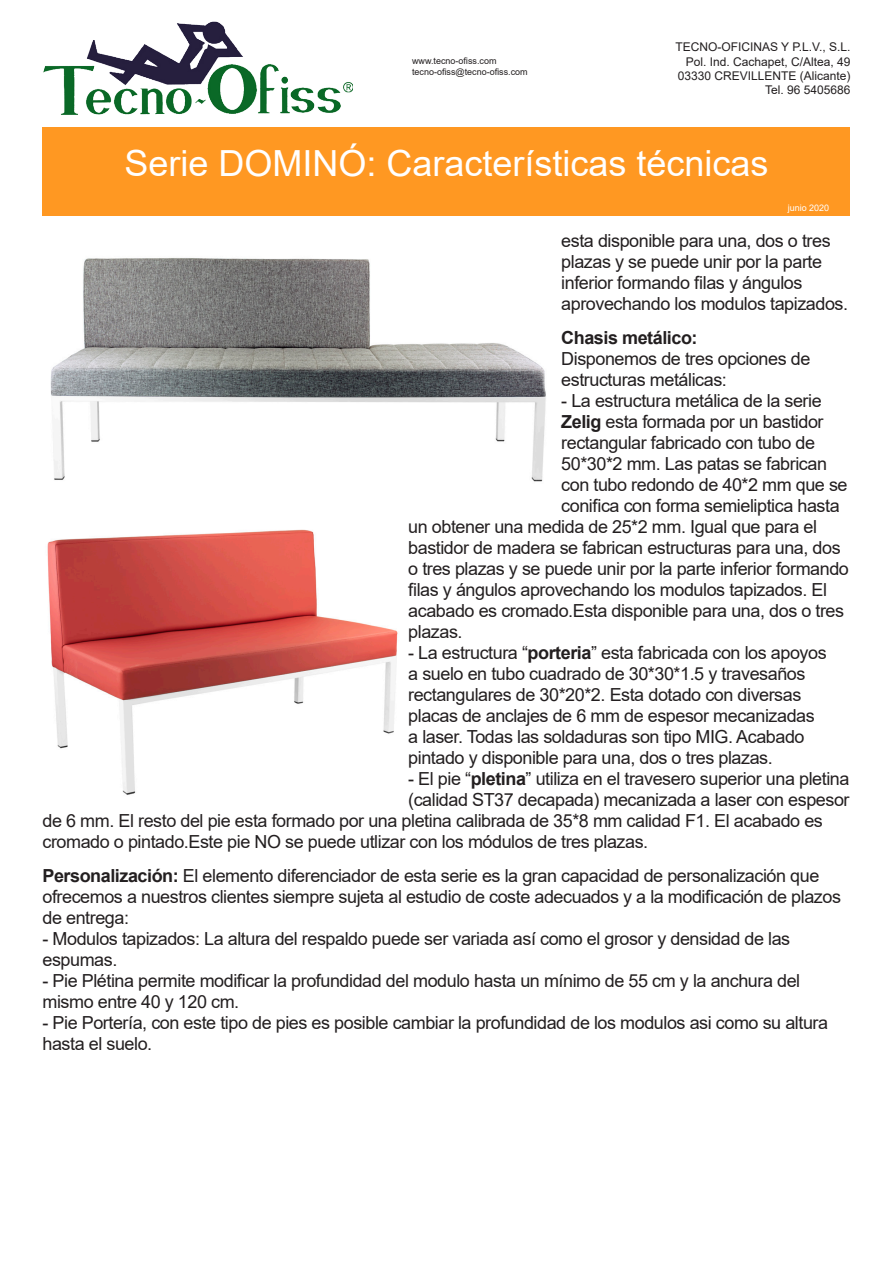
<style>
.page{position:relative;width:893px;height:1263px;background:#fff}
.page>*{position:absolute;margin:0;border:0;box-sizing:border-box;transform-origin:0 0}
.t1{font:36px "Arial";color:#fff}
.t2{font:18px/21px "Arial";letter-spacing:-.025em;color:#231f20}
.t3{font:12px "Arial";color:#231f20}
.t4{font:9px "Arial";color:#231f20}
.t5{font:9px "Arial";color:#fff}
.s1{font-weight:700}
</style>
<div class="page">
<div style="left:43px;top:127px;width:807px;height:72px;background:#ff9822"></div>
<div style="left:43px;top:199px;width:807px;height:17px;background:#ff9822"></div>
<img style="left:43px;top:22px;width:309px;height:93px">
<img style="left:50px;top:258px;width:496px;height:224px">
<img style="left:47px;top:529px;width:351px;height:266px">
<p class="t4" style="left:412px;top:55px;width:86px">www.tecno-ofiss.com</p>
<p class="t4" style="left:412px;top:66px;width:117px">tecno-ofiss@tecno-ofiss.com</p>
<p class="t3" style="left:675px;top:39px;width:176px">TECNO-OFICINAS Y P.L.V., S.L.</p>
<p class="t3" style="left:686px;top:53px;width:166px">Pol. Ind. Cachapet, C/Altea, 49</p>
<p class="t3" style="left:678px;top:67px;width:174px">03330 CREVILLENTE (Alicante)</p>
<p class="t3" style="left:765px;top:82px;width:87px">Tel. 96 5405686</p>
<p class="t1" style="left:124px;top:139px;width:646px">Serie DOMINÓ: Características técnicas</p>
<p class="t5" style="left:788px;top:202px;width:43px">junio 2020</p>
<p class="t2" style="left:561px;top:230px;width:288px">esta disponible para una, dos o tres plazas y se puede unir por la parte inferior formando filas y ángulos aprovechando los modulos tapizados.</p>
<p class="t2" style="left:561px;top:327px;width:251px"><span class="s1">Chasis metálico:<br></span>Disponemos de tres opciones de estructuras metálicas:</p>
<p class="t2" style="left:561px;top:390px;width:262px">- La estructura metálica de la serie</p>
<p class="t2" style="left:561px;top:411px;width:264px"><span class="s1">Zelig</span> esta formada por un bastidor</p>
<p class="t2" style="left:561px;top:432px;width:255px">rectangular fabricado con tubo de</p>
<p class="t2" style="left:561px;top:453px;width:267px">50*30*2 mm. Las patas se fabrican</p>
<p class="t2" style="left:561px;top:474px;width:288px">con tubo redondo de 40*2 mm que se</p>
<p class="t2" style="left:561px;top:495px;width:280px">conifica con forma semieliptica hasta</p>
<p class="t2" style="left:408px;top:516px;width:410px">un obtener una medida de 25*2 mm. Igual que para el</p>
<p class="t2" style="left:408px;top:537px;width:434px">bastidor de madera se fabrican estructuras para una, dos</p>
<p class="t2" style="left:408px;top:558px;width:442px">o tres plazas y se puede unir por la parte inferior formando</p>
<p class="t2" style="left:408px;top:579px;width:420px">filas y ángulos aprovechando los modulos tapizados. El</p>
<p class="t2" style="left:408px;top:600px;width:437px">acabado es cromado.Esta disponible para una, dos o tres</p>
<p class="t2" style="left:408px;top:621px;width:56px">plazas.</p>
<p class="t2" style="left:408px;top:642px;width:420px">- La estructura “<span class="s1">porteria</span>” esta fabricada con los apoyos a suelo en tubo cuadrado de 30*30*1.5 y travesaños rectangulares de 30*20*2. Esta dotado con diversas placas de anclajes de 6 mm de espesor mecanizadas a laser. Todas las soldaduras son tipo MIG. Acabado pintado y disponible para una, dos o tres plazas.</p>
<p class="t2" style="left:408px;top:768px;width:443px">- El pie “<span class="s1">pletina</span>” utiliza en el travesero superior una pletina</p>
<p class="t2" style="left:408px;top:789px;width:443px">(calidad ST37 decapada) mecanizada a laser con espesor</p>
<p class="t2" style="left:43px;top:810px;width:782px">de 6 mm. El resto del pie esta formado por una pletina calibrada de 35*8 mm calidad F1. El acabado es</p>
<p class="t2" style="left:43px;top:831px;width:607px">cromado o pintado.Este pie NO se puede utlizar con los módulos de tres plazas.</p>
<p class="t2" style="left:43px;top:865px;width:800px"><span class="s1">Personalización:</span> El elemento diferenciador de esta serie es la gran capacidad de personalización que ofrecemos a nuestros clientes siempre sujeta al estudio de coste adecuados y a la modificación de plazos de entrega:</p>
<p class="t2" style="left:43px;top:928px;width:749px">- Modulos tapizados: La altura del respaldo puede ser variada así como el grosor y densidad de las espumas.</p>
<p class="t2" style="left:43px;top:970px;width:759px">- Pie Plétina permite modificar la profundidad del modulo hasta un mínimo de 55 cm y la anchura del mismo entre 40 y 120 cm.</p>
<p class="t2" style="left:43px;top:1012px;width:787px">- Pie Portería, con este tipo de pies es posible cambiar la profundidad de los modulos asi como su altura hasta el suelo.</p>
</div>
